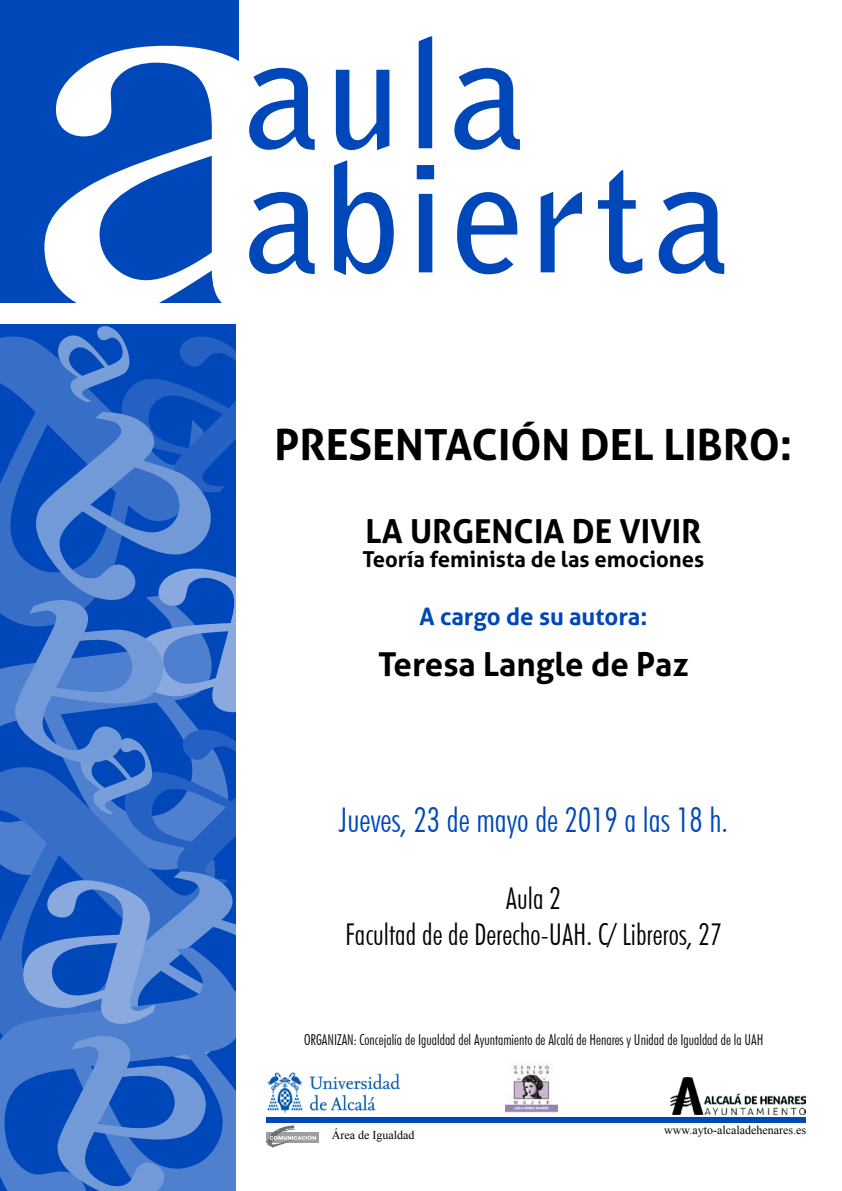
<style>
.page{position:relative;width:842px;height:1191px;background:#fff}
.page>*{position:absolute;margin:0;border:0;box-sizing:border-box;transform-origin:0 0}
.t1{font:700 150px/124px "Bell Gothic Std";letter-spacing:.03em;color:#0047b9}
.t2{font:700 43px "Aller";color:#000}
.t3{font:300 condensed 34px "Futura BT";color:#0047b9}
.t4{font:700 33px "Aller";color:#000}
.t5{font:300 condensed 30px/36px "Futura BT";color:#000;text-align:center}
.t6{font:700 24px "Aller";color:#0047b9}
.t7{font:700 22px "Aller";color:#000}
.t8{font:300 condensed 15px "Futura BT";color:#000}
.t9{font:12px "Times New Roman";color:#000}
</style>
<div class="page">
<div style="left:0;top:0;width:238px;height:303px;background:#0047b9"></div>
<svg style="left:44px;top:46px;width:194px;height:257px"></svg>
<svg style="left:0;top:335px;width:15px;height:260px;background:#2260c2"></svg>
<svg style="left:0;top:595px;width:15px;height:171px;background:#215ec2"></svg>
<svg style="left:0;top:766px;width:15px;height:181px;background:#2863c4"></svg>
<svg style="left:0;top:947px;width:15px;height:244px;background:#3970c8"></svg>
<img style="left:670px;top:1077px;width:136px;height:37px">
<img style="left:506px;top:1065px;width:51px;height:48px">
<svg style="left:15px;top:325px;width:220px;height:866px;background:#376ec8"></svg>
<img style="left:268px;top:1072px;width:131px;height:41px">
<div style="left:267px;top:1116px;width:539px;height:6px;background:#0047b9"></div>
<div style="left:267px;top:1132px;width:52px;height:10px;background:#9c9e9f"></div>
<svg style="left:267px;top:1125px;width:49px;height:22px"></svg>
<h1 class="t1" style="left:246px;top:32px;width:486px">aula abierta</h1>
<h2 class="t2" style="left:274px;top:418px;width:519px">PRESENTACIÓN DEL LIBRO:</h2>
<h3 class="t4" style="left:365px;top:511px;width:337px">LA URGENCIA DE VIVIR</h3>
<h3 class="t7" style="left:362px;top:546px;width:343px">Teoría feminista de las emociones</h3>
<h3 class="t6" style="left:419px;top:601px;width:229px">A cargo de su autora:</h3>
<h3 class="t4" style="left:378px;top:643px;width:312px">Teresa Langle de Paz</h3>
<h3 class="t3" style="left:339px;top:799px;width:391px">Jueves, 23 de mayo de 2019 a las 18 h.</h3>
<h3 class="t5" style="left:345px;top:879px;width:378px">Aula 2<br>Facultad de de Derecho-UAH. C/ Libreros, 27</h3>
<p class="t8" style="left:304px;top:1030px;width:461px">ORGANIZAN: Concejalía de Igualdad del Ayuntamiento de Alcalá de Henares y Unidad de Igualdad de la UAH</p>
<p class="t9" style="left:332px;top:1127px;width:84px">Área de Igualdad</p>
<p class="t9" style="left:664px;top:1121px;width:143px">www.ayto-alcaladehenares.es</p>
</div>
